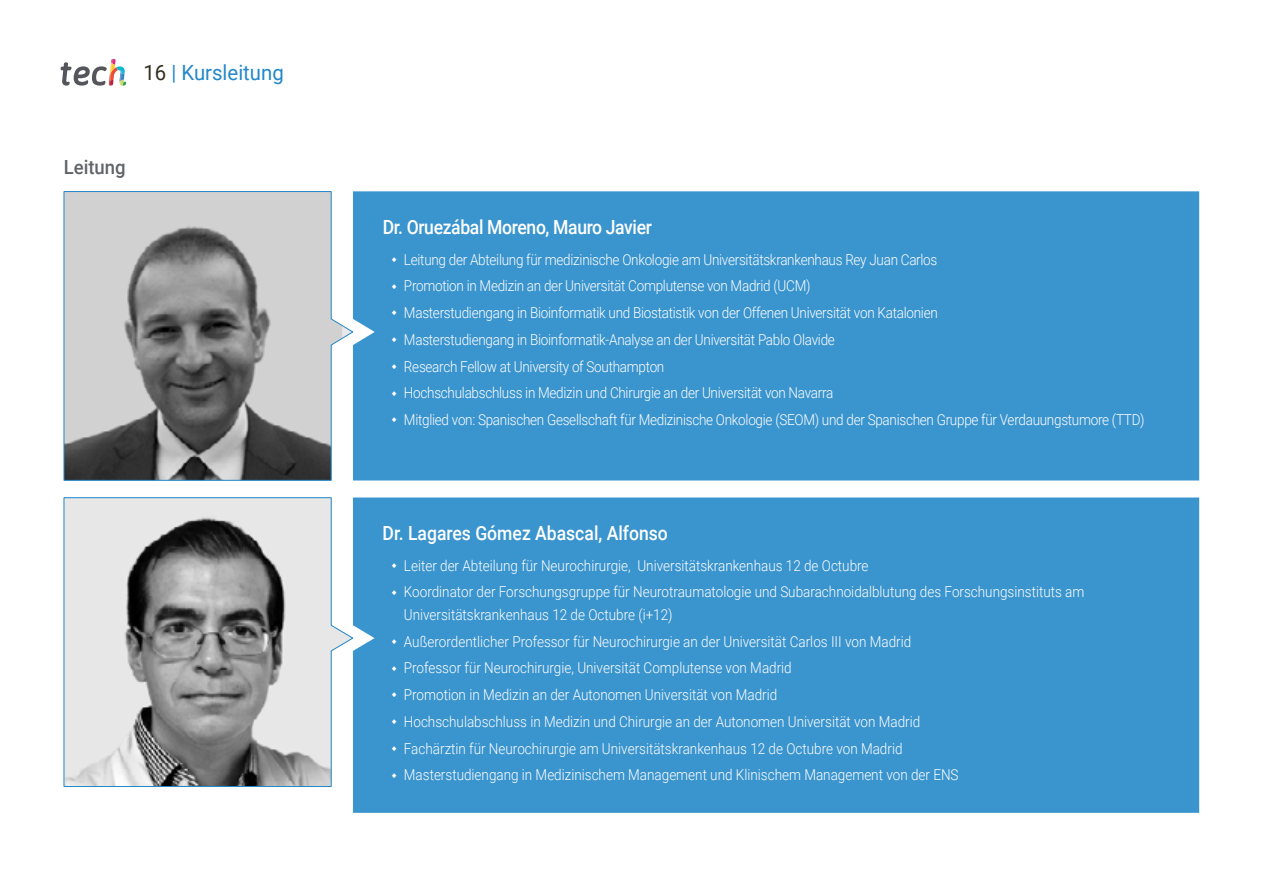
<style>
.page{position:relative;width:1263px;height:893px;background:#fff}
.page>*{position:absolute;margin:0;border:0;box-sizing:border-box;transform-origin:0 0}
.t1{font:21px "Roboto";color:#2488c9}
.t2{font:500 19.5px "Roboto";letter-spacing:-.015em;color:#fff;scale:.9 1}
.t3{font:500 19.5px "Roboto";color:#61646a;scale:.95 1}
.t4{font:300 15px/26.7px "Roboto";letter-spacing:-.005em;color:#fff;scale:.9 1}
.s1{color:#312e20}
</style>
<div class="page">
<svg style="left:61px;top:59px;width:65px;height:27px"></svg>
<div style="left:353px;top:191px;width:846px;height:289px;background:#3a94ce"></div>
<div style="left:353px;top:497px;width:846px;height:316px;background:#3a94ce"></div>
<svg style="left:64px;top:191px;width:289px;height:290px;background:#a4a5a6"></svg>
<svg style="left:64px;top:497px;width:289px;height:290px;background:#b5b6b7"></svg>
<svg style="left:392px;top:257px;width:5px;height:5px"></svg>
<svg style="left:392px;top:284px;width:5px;height:5px"></svg>
<svg style="left:392px;top:310px;width:5px;height:5px"></svg>
<svg style="left:392px;top:337px;width:5px;height:5px"></svg>
<svg style="left:392px;top:364px;width:5px;height:5px"></svg>
<svg style="left:392px;top:391px;width:5px;height:5px"></svg>
<svg style="left:392px;top:417px;width:5px;height:5px"></svg>
<svg style="left:392px;top:563px;width:4px;height:5px"></svg>
<svg style="left:392px;top:590px;width:4px;height:5px"></svg>
<svg style="left:392px;top:639px;width:4px;height:5px"></svg>
<svg style="left:392px;top:666px;width:4px;height:5px"></svg>
<svg style="left:392px;top:692px;width:4px;height:5px"></svg>
<svg style="left:392px;top:719px;width:4px;height:5px"></svg>
<svg style="left:392px;top:746px;width:4px;height:5px"></svg>
<svg style="left:392px;top:773px;width:4px;height:5px"></svg>
<h1 class="t1" style="left:144px;top:57px;width:142px"><span class="s1">16</span> | Kursleitung</h1>
<h2 class="t3" style="left:64px;top:154px;width:67px">Leitung</h2>
<h2 class="t2" style="left:383px;top:213px;width:301px">Dr. Oruezábal Moreno, Mauro Javier</h2>
<p class="t4" style="left:404px;top:245px;width:824px">Leitung der Abteilung für medizinische Onkologie am Universitätskrankenhaus Rey Juan Carlos<br>Promotion in Medizin an der Universität Complutense von Madrid (UCM)<br>Masterstudiengang in Bioinformatik und Biostatistik von der Offenen Universität von Katalonien<br>Masterstudiengang in Bioinformatik-Analyse an der Universität Pablo Olavide<br>Research Fellow at University of Southampton<br>Hochschulabschluss in Medizin und Chirurgie an der Universität von Navarra<br>Mitglied von: Spanischen Gesellschaft für Medizinische Onkologie (SEOM) und der Spanischen Gruppe für Verdauungstumore (TTD)</p>
<h2 class="t2" style="left:383px;top:519px;width:318px">Dr. Lagares Gómez Abascal, Alfonso</h2>
<p class="t4" style="left:404px;top:551px;width:758px">Leiter der Abteilung für Neurochirurgie, Universitätskrankenhaus 12 de Octubre<br>Koordinator der Forschungsgruppe für Neurotraumatologie und Subarachnoidalblutung des Forschungsinstituts am</p>
<p class="t4" style="left:404px;top:601px;width:618px">Universitätskrankenhaus 12 de Octubre (i+12)<br>Außerordentlicher Professor für Neurochirurgie an der Universität Carlos III von Madrid Professor für Neurochirurgie, Universität Complutense von Madrid<br>Promotion in Medizin an der Autonomen Universität von Madrid<br>Hochschulabschluss in Medizin und Chirurgie an der Autonomen Universität von Madrid Fachärztin für Neurochirurgie am Universitätskrankenhaus 12 de Octubre von Madrid Masterstudiengang in Medizinischem Management und Klinischem Management von der ENS</p>
</div>
